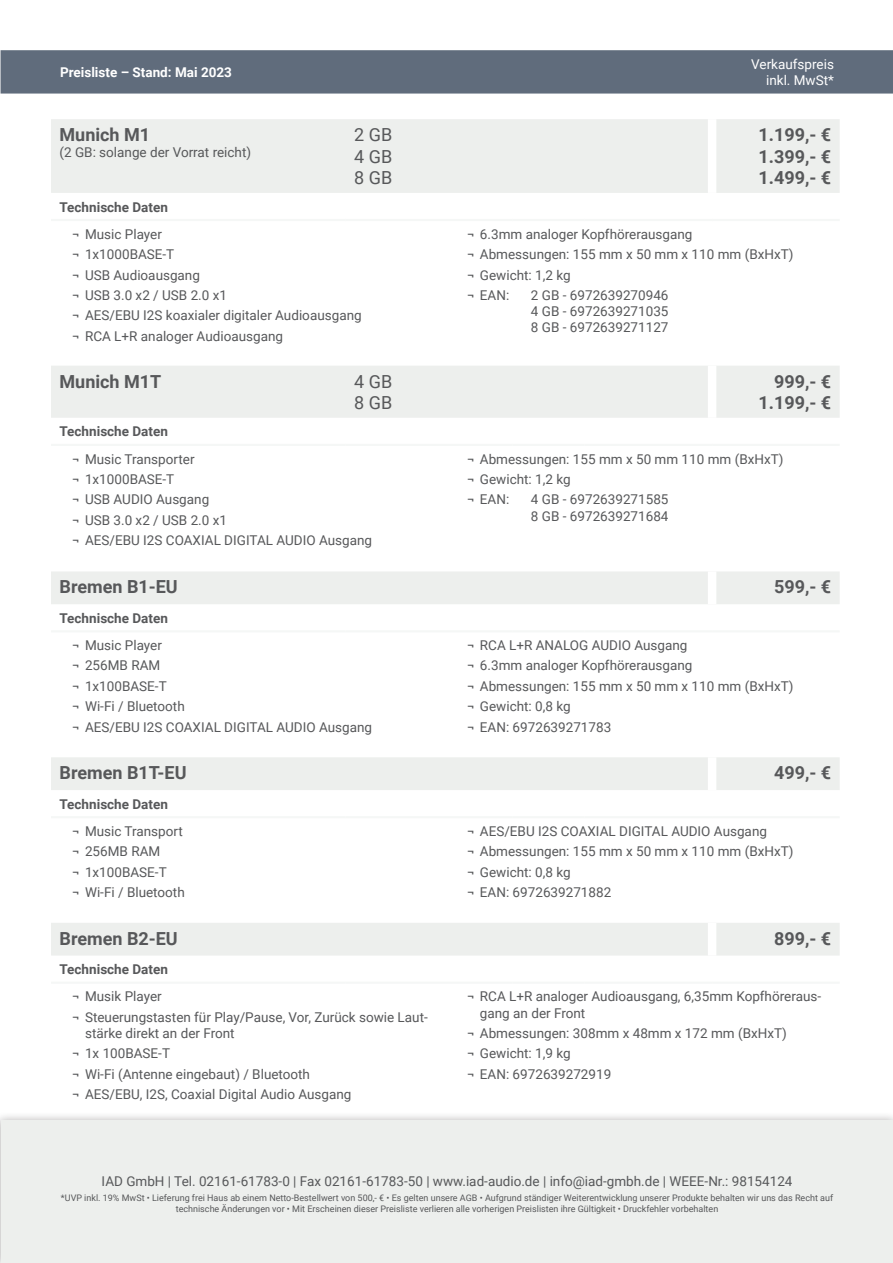
<style>
.page{position:relative;width:893px;height:1263px;background:#fff}
.page>*{position:absolute;margin:0;border:0;box-sizing:border-box;transform-origin:0 0}
.Artikel-Headline-VKP{font:700 18px "Roboto";color:#57585a}
.Artikel-Headline-Nam{font:700 18px "Roboto";color:#57585a}
.Artikel-Headline-Pre{font:18px "Roboto";color:#57585a}
.Artikel-Headline-Nam-2{font:13.5px/16.2px "Roboto";color:#57585a}
.Artikel-Subline{font:700 13.5px "Roboto";color:#57585a}
.t1{font:700 13.5px "Roboto";color:#fff}
.t2{font:13.5px/16.2px "Roboto";color:#fff;text-align:right}
.t3{font:9px/10.8px "Roboto";color:#57585a;text-align:center}
</style>
<div class="page">
<div style="left:0;top:1112px;width:893px;height:151px;background:#231f20;opacity:.35"></div>
<div style="left:1px;top:1121px;width:892px;height:142px;background:#edefed"></div>
<div style="left:1px;top:50px;width:892px;height:44px;background:#606c7c"></div>
<div style="left:51px;top:572px;width:789px;height:32px;background:#edefed"></div>
<hr style="left:51px;top:630px;width:295px;height:2px;background:#f5f7f6">
<hr style="left:346px;top:630px;width:166px;height:2px;background:#f5f7f6">
<hr style="left:512px;top:630px;width:73px;height:2px;background:#f5f7f6">
<hr style="left:585px;top:630px;width:127px;height:2px;background:#f5f7f6">
<hr style="left:712px;top:630px;width:128px;height:2px;background:#f5f7f6">
<div style="left:708px;top:571px;width:8px;height:33px;background:#fff"></div>
<div style="left:51px;top:757px;width:789px;height:33px;background:#edefed"></div>
<hr style="left:51px;top:816px;width:295px;height:2px;background:#f5f7f6">
<hr style="left:346px;top:816px;width:166px;height:2px;background:#f5f7f6">
<hr style="left:512px;top:816px;width:73px;height:2px;background:#f5f7f6">
<hr style="left:585px;top:816px;width:127px;height:2px;background:#f5f7f6">
<hr style="left:712px;top:816px;width:128px;height:2px;background:#f5f7f6">
<div style="left:708px;top:757px;width:8px;height:33px;background:#fff"></div>
<div style="left:51px;top:366px;width:789px;height:52px;background:#edefed"></div>
<hr style="left:51px;top:444px;width:295px;height:2px;background:#f5f7f6">
<hr style="left:346px;top:444px;width:166px;height:2px;background:#f5f7f6">
<hr style="left:512px;top:444px;width:73px;height:2px;background:#f5f7f6">
<hr style="left:585px;top:444px;width:127px;height:2px;background:#f5f7f6">
<hr style="left:712px;top:444px;width:128px;height:2px;background:#f5f7f6">
<div style="left:708px;top:366px;width:8px;height:52px;background:#fff"></div>
<div style="left:51px;top:119px;width:789px;height:74px;background:#edefed"></div>
<hr style="left:51px;top:219px;width:295px;height:2px;background:#f5f7f6">
<hr style="left:346px;top:219px;width:166px;height:2px;background:#f5f7f6">
<hr style="left:512px;top:219px;width:73px;height:2px;background:#f5f7f6">
<hr style="left:585px;top:219px;width:127px;height:2px;background:#f5f7f6">
<hr style="left:712px;top:219px;width:128px;height:2px;background:#f5f7f6">
<div style="left:708px;top:119px;width:8px;height:74px;background:#fff"></div>
<div style="left:51px;top:923px;width:789px;height:32px;background:#edefed"></div>
<hr style="left:51px;top:982px;width:295px;height:2px;background:#f5f7f6">
<hr style="left:346px;top:982px;width:166px;height:2px;background:#f5f7f6">
<hr style="left:512px;top:982px;width:73px;height:2px;background:#f5f7f6">
<hr style="left:585px;top:982px;width:127px;height:2px;background:#f5f7f6">
<hr style="left:712px;top:982px;width:128px;height:2px;background:#f5f7f6">
<div style="left:708px;top:923px;width:8px;height:32px;background:#fff"></div>
<p class="t1" style="left:60px;top:63px;width:173px">Preisliste – Stand: Mai 2023</p>
<p class="t2" style="left:751px;top:55px;width:84px">Verkaufspreis inkl. MwSt*</p>
<p class="Artikel-Headline-Nam" style="left:60px;top:122px;width:92px">Munich M1</p>
<p class="Artikel-Headline-Nam-2" style="left:60px;top:144px;width:193px">(2 GB: solange der Vorrat reicht)</p>
<p class="Artikel-Headline-Pre" style="left:354px;top:122px;width:40px">2 GB</p>
<p class="Artikel-Headline-Pre" style="left:354px;top:144px;width:40px">4 GB</p>
<p class="Artikel-Headline-Pre" style="left:354px;top:165px;width:40px">8 GB</p>
<p class="Artikel-Subline" style="left:60px;top:197px;width:110px">Technische Daten</p>
<p class="Artikel-Headline-Nam-2" style="left:72px;top:225px;width:91px">¬ Music Player</p>
<p class="Artikel-Headline-Nam-2" style="left:72px;top:246px;width:104px">¬ 1x1000BASE-T</p>
<p class="Artikel-Headline-Nam-2" style="left:72px;top:266px;width:129px">¬ USB Audioausgang</p>
<p class="Artikel-Headline-Nam-2" style="left:72px;top:287px;width:156px">¬ USB 3.0 x2 / USB 2.0 x1</p>
<p class="Artikel-Headline-Nam-2" style="left:72px;top:307px;width:291px">¬ AES/EBU I2S koaxialer digitaler Audioausgang</p>
<p class="Artikel-Headline-Nam-2" style="left:72px;top:327px;width:212px">¬ RCA L+R analoger Audioausgang</p>
<p class="Artikel-Headline-Nam" style="left:60px;top:369px;width:103px">Munich M1T</p>
<p class="Artikel-Headline-Pre" style="left:354px;top:369px;width:40px">4 GB</p>
<p class="Artikel-Headline-Pre" style="left:354px;top:390px;width:40px">8 GB</p>
<p class="Artikel-Subline" style="left:60px;top:422px;width:110px">Technische Daten</p>
<p class="Artikel-Headline-Nam-2" style="left:72px;top:450px;width:124px">¬ Music Transporter</p>
<p class="Artikel-Headline-Nam-2" style="left:72px;top:471px;width:104px">¬ 1x1000BASE-T</p>
<p class="Artikel-Headline-Nam-2" style="left:72px;top:491px;width:138px">¬ USB AUDIO Ausgang</p>
<p class="Artikel-Headline-Nam-2" style="left:72px;top:511px;width:156px">¬ USB 3.0 x2 / USB 2.0 x1</p>
<p class="Artikel-Headline-Nam-2" style="left:72px;top:532px;width:301px">¬ AES/EBU I2S COAXIAL DIGITAL AUDIO Ausgang</p>
<p class="Artikel-Headline-VKP" style="left:758px;top:122px;width:74px">1.199,- €</p>
<p class="Artikel-Headline-VKP" style="left:758px;top:144px;width:74px">1.399,- €</p>
<p class="Artikel-Headline-VKP" style="left:758px;top:165px;width:74px">1.499,- €</p>
<p class="Artikel-Headline-Nam-2" style="left:467px;top:225px;width:227px">¬ 6.3mm analoger Kopfhörerausgang</p>
<p class="Artikel-Headline-Nam-2" style="left:467px;top:246px;width:328px">¬ Abmessungen: 155 mm x 50 mm x 110 mm (BxHxT)</p>
<p class="Artikel-Headline-Nam-2" style="left:467px;top:266px;width:105px">¬ Gewicht: 1,2 kg</p>
<p class="Artikel-Headline-Nam-2" style="left:467px;top:287px;width:44px">¬ EAN:</p>
<p class="Artikel-Headline-Nam-2" style="left:531px;top:287px;width:139px;text-align:justify">2 GB - 6972639270946<br>4 GB - 6972639271035<br>8 GB - 6972639271127</p>
<p class="Artikel-Headline-VKP" style="left:774px;top:369px;width:59px">999,- €</p>
<p class="Artikel-Headline-VKP" style="left:758px;top:390px;width:74px">1.199,- €</p>
<p class="Artikel-Headline-Nam-2" style="left:467px;top:450px;width:318px">¬ Abmessungen: 155 mm x 50 mm 110 mm (BxHxT)</p>
<p class="Artikel-Headline-Nam-2" style="left:467px;top:471px;width:105px">¬ Gewicht: 1,2 kg</p>
<p class="Artikel-Headline-Nam-2" style="left:467px;top:491px;width:44px">¬ EAN:</p>
<p class="Artikel-Headline-Nam-2" style="left:531px;top:491px;width:139px">4 GB - 6972639271585<br>8 GB - 6972639271684</p>
<p class="Artikel-Headline-Nam" style="left:60px;top:574px;width:120px">Bremen B1-EU</p>
<p class="Artikel-Headline-VKP" style="left:774px;top:574px;width:59px">599,- €</p>
<p class="Artikel-Subline" style="left:60px;top:609px;width:110px">Technische Daten</p>
<p class="Artikel-Headline-Nam-2" style="left:72px;top:637px;width:91px">¬ Music Player</p>
<p class="Artikel-Headline-Nam-2" style="left:72px;top:657px;width:89px">¬ 256MB RAM</p>
<p class="Artikel-Headline-Nam-2" style="left:72px;top:677px;width:96px">¬ 1x100BASE-T</p>
<p class="Artikel-Headline-Nam-2" style="left:72px;top:698px;width:114px">¬ Wi-Fi / Bluetooth</p>
<p class="Artikel-Headline-Nam-2" style="left:72px;top:718px;width:301px">¬ AES/EBU I2S COAXIAL DIGITAL AUDIO Ausgang</p>
<p class="Artikel-Headline-Nam-2" style="left:467px;top:637px;width:222px">¬ RCA L+R ANALOG AUDIO Ausgang</p>
<p class="Artikel-Headline-Nam-2" style="left:467px;top:657px;width:227px">¬ 6.3mm analoger Kopfhörerausgang</p>
<p class="Artikel-Headline-Nam-2" style="left:467px;top:677px;width:328px">¬ Abmessungen: 155 mm x 50 mm x 110 mm (BxHxT)</p>
<p class="Artikel-Headline-Nam-2" style="left:467px;top:698px;width:105px">¬ Gewicht: 0,8 kg</p>
<p class="Artikel-Headline-Nam-2" style="left:467px;top:718px;width:146px">¬ EAN: 6972639271783</p>
<p class="Artikel-Headline-Nam" style="left:60px;top:760px;width:129px">Bremen B1T-EU</p>
<p class="Artikel-Headline-VKP" style="left:774px;top:760px;width:59px">499,- €</p>
<p class="Artikel-Subline" style="left:60px;top:794px;width:110px">Technische Daten</p>
<p class="Artikel-Headline-Nam-2" style="left:72px;top:822px;width:112px">¬ Music Transport</p>
<p class="Artikel-Headline-Nam-2" style="left:72px;top:843px;width:89px">¬ 256MB RAM</p>
<p class="Artikel-Headline-Nam-2" style="left:72px;top:863px;width:96px">¬ 1x100BASE-T</p>
<p class="Artikel-Headline-Nam-2" style="left:72px;top:884px;width:114px">¬ Wi-Fi / Bluetooth</p>
<p class="Artikel-Headline-Nam-2" style="left:467px;top:822px;width:301px">¬ AES/EBU I2S COAXIAL DIGITAL AUDIO Ausgang</p>
<p class="Artikel-Headline-Nam-2" style="left:467px;top:843px;width:328px">¬ Abmessungen: 155 mm x 50 mm x 110 mm (BxHxT)</p>
<p class="Artikel-Headline-Nam-2" style="left:467px;top:863px;width:105px">¬ Gewicht: 0,8 kg</p>
<p class="Artikel-Headline-Nam-2" style="left:467px;top:884px;width:146px">¬ EAN: 6972639271882</p>
<p class="Artikel-Headline-Nam" style="left:60px;top:926px;width:120px">Bremen B2-EU</p>
<p class="Artikel-Headline-VKP" style="left:774px;top:926px;width:59px">899,- €</p>
<p class="Artikel-Subline" style="left:60px;top:960px;width:110px">Technische Daten</p>
<p class="Artikel-Headline-Nam-2" style="left:72px;top:988px;width:91px">¬ Musik Player</p>
<p class="Artikel-Headline-Nam-2" style="left:85px;top:1008px;width:344px;text-indent:-13px">¬ Steuerungstasten für Play/Pause, Vor, Zurück sowie Laut&shy;stärke direkt an der Front</p>
<p class="Artikel-Headline-Nam-2" style="left:72px;top:1045px;width:99px">¬ 1x 100BASE-T</p>
<p class="Artikel-Headline-Nam-2" style="left:72px;top:1065px;width:239px">¬ Wi-Fi (Antenne eingebaut) / Bluetooth</p>
<p class="Artikel-Headline-Nam-2" style="left:72px;top:1086px;width:281px">¬ AES/EBU, I2S, Coaxial Digital Audio Ausgang</p>
<p class="Artikel-Headline-Nam-2" style="left:480px;top:988px;width:343px;text-indent:-13px">¬ RCA L+R analoger Audioausgang, 6,35mm Kopfhöreraus&shy;gang an der Front</p>
<p class="Artikel-Headline-Nam-2" style="left:467px;top:1024px;width:321px">¬ Abmessungen: 308mm x 48mm x 172 mm (BxHxT)</p>
<p class="Artikel-Headline-Nam-2" style="left:467px;top:1045px;width:105px">¬ Gewicht: 1,9 kg</p>
<p class="Artikel-Headline-Nam-2" style="left:467px;top:1065px;width:146px">¬ EAN: 6972639272919</p>
<p class="Artikel-Headline-Nam-2" style="left:102px;top:1173px;width:692px">IAD GmbH | Tel. 02161-61783-0 | Fax 02161-61783-50 | www.iad-audio.de | info@iad-gmbh.de | WEEE-Nr.: 98154124</p>
<p class="t3" style="left:61px;top:1192px;width:774px">*UVP inkl. 19% MwSt • Lieferung frei Haus ab einem Netto-Bestellwert von 500,- € • Es gelten unsere AGB • Aufgrund ständiger Weiterentwicklung unserer Produkte behalten wir uns das Recht auf technische Änderungen vor • Mit Erscheinen dieser Preisliste verlieren alle vorherigen Preislisten ihre Gültigkeit • Druckfehler vorbehalten</p>
</div>
